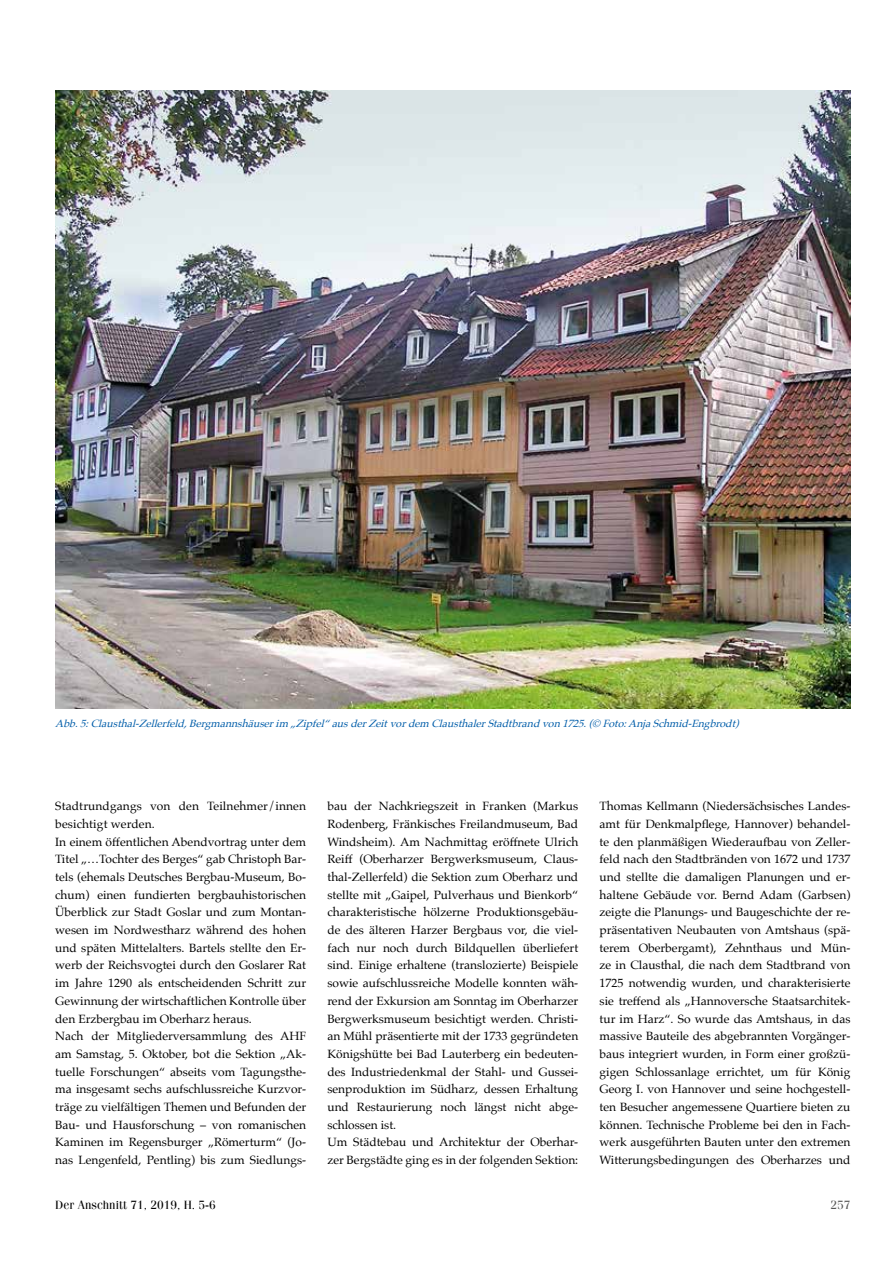
<style>
.page{position:relative;width:893px;height:1263px;background:#fff}
.page>*{position:absolute;margin:0;border:0;box-sizing:border-box;transform-origin:0 0}
.t1{font:12px/17.7px "Palatino";color:#000}
.t2{font:12px "Fenice LT";color:#000}
.t3{font:12px "Fenice LT";color:#575756}
.t4{font:italic 10.5px "Palatino";color:#005da9}
</style>
<div class="page">
<img style="left:55px;top:90px;width:795px;height:618px">
<p class="t4" style="left:55px;top:715px;width:689px">Abb.5:Clausthal-Zellerfeld,Bergmannshäuserim „Zipfel“ausderZeitvordem ClausthalerStadtbrandvon1725.(©Foto:AnjaSchmid-Engbrodt)</p>
<p class="t1" style="left:55px;top:797px;width:252px">Stadtrundgangs von den Teilnehmer/innen besichtigt werden.<br>In einem öffentlichen Abendvortrag unter dem Titel „…Tochter des Berges“ gab Christoph Bar&shy;tels (ehemals Deutsches Bergbau-Museum, Bo&shy;chum) einen fundierten bergbauhistorischen Überblick zur Stadt Goslar und zum Montan&shy;wesen im Nordwestharz während des hohen und späten Mittelalters. Bartels stellte den Er&shy;werb der Reichsvogtei durch den Goslarer Rat im Jahre 1290 als entscheidenden Schritt zur Gewinnung der wirtschaftlichen Kontrolle über den Erzbergbau im Oberharz heraus.<br>Nach der Mitgliederversammlung des AHF am Samstag, 5. Oktober, bot die Sektion „Ak&shy;tuelle Forschungen“ abseits vom Tagungsthe&shy;ma insgesamt sechs aufschlussreiche Kurzvor&shy;träge zu vielfältigen Themen und Befunden der Bau- und Hausforschung – von romanischen Kaminen im Regensburger „Römerturm“ (Jo&shy;nas Lengenfeld, Pentling) bis zum Siedlungs-</p>
<p class="t1" style="left:327px;top:797px;width:252px">bau der Nachkriegszeit in Franken (Markus Rodenberg, Fränkisches Freilandmuseum, Bad Windsheim). Am Nachmittag eröffnete Ulrich Reiff (Oberharzer Bergwerksmuseum, Claus&shy;thal-Zellerfeld) die Sektion zum Oberharz und stellte mit „Gaipel, Pulverhaus und Bienkorb“ charakteristische hölzerne Produktionsgebäu&shy;de des älteren Harzer Bergbaus vor, die viel&shy;fach nur noch durch Bildquellen überliefert sind. Einige erhaltene (translozierte) Beispiele sowie aufschlussreiche Modelle konnten wäh&shy;rend der Exkursion am Sonntag im Oberharzer Bergwerksmuseum besichtigt werden. Christi&shy;an Mühl präsentierte mit der 1733 gegründeten Königshütte bei Bad Lauterberg ein bedeuten&shy;des Industriedenkmal der Stahl- und Gussei&shy;senproduktion im Südharz, dessen Erhaltung und Restaurierung noch längst nicht abge&shy;schlossen ist.<br>Um Städtebau und Architektur der Oberhar&shy;zer Bergstädte ging es in der folgenden Sektion:</p>
<p class="t1" style="left:600px;top:797px;width:252px;text-align:justify">Thomas Kellmann (Niedersächsisches Landes&shy;amt für Denkmalpflege, Hannover) behandel&shy;te den planmäßigen Wiederaufbau von Zeller&shy;feld nach den Stadtbränden von 1672 und 1737 und stellte die damaligen Planungen und er&shy;haltene Gebäude vor. Bernd Adam (Garbsen) zeigte die Planungs- und Baugeschichte der re&shy;präsentativen Neubauten von Amtshaus (spä&shy;terem Oberbergamt), Zehnthaus und Mün&shy;ze in Clausthal, die nach dem Stadtbrand von 1725 notwendig wurden, und charakterisierte sie treffend als „Hannoversche Staatsarchitek&shy;tur im Harz“. So wurde das Amtshaus, in das massive Bauteile des abgebrannten Vorgänger&shy;baus integriert wurden, in Form einer großzü&shy;gigen Schlossanlage errichtet, um für König Georg I. von Hannover und seine hochgestell&shy;ten Besucher angemessene Quartiere bieten zu können. Technische Probleme bei den in Fach&shy;werk ausgeführten Bauten unter den extremen Witterungsbedingungen des Oberharzes und</p>
<p class="t2" style="left:55px;top:1197px;width:162px">Der Anschnitt 71, 2019, H. 5-6</p>
<p class="t3" style="left:830px;top:1197px;width:22px">257</p>
</div>
